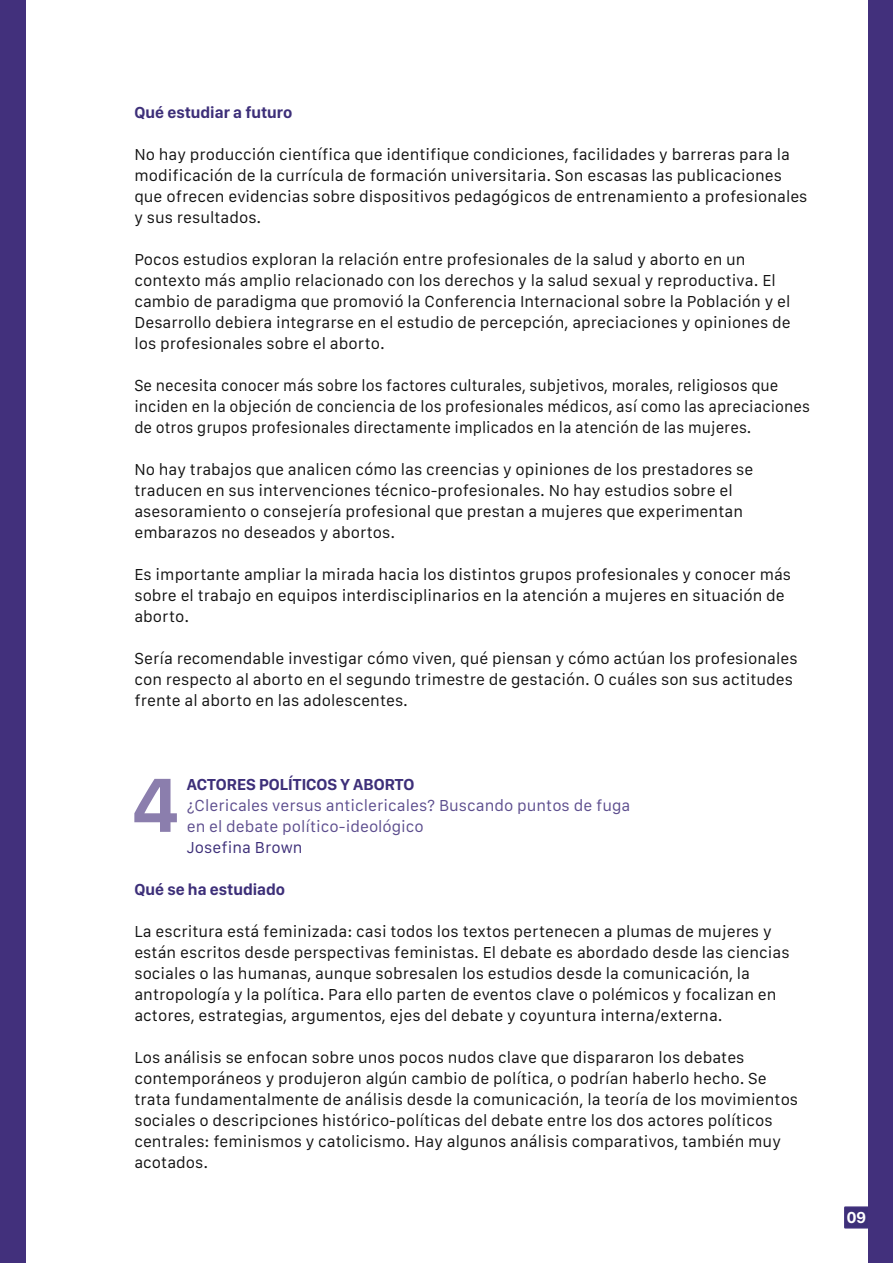
<style>
.page{position:relative;width:893px;height:1263px;background:#fff}
.page>*{position:absolute;margin:0;border:0;box-sizing:border-box;transform-origin:0 0}
.t1{font:700 79.5px "San Francisco Display";color:#8b7ead}
.t2{font:16.5px/21px "San Francisco Text";color:#121212}
.t3{font:16.5px/21px "San Francisco Text";color:#121212;scale:.96 1}
.t4{font:16.5px/21px "San Francisco Text";color:#5d4e8e}
.t5{font:700 16.5px "San Francisco Display";color:#3d2f79}
.t6{font:16.5px "San Francisco Text";color:#3d2f79}
.t7{font:700 16.5px "San Francisco Display";color:#fff}
</style>
<div class="page">
<div style="left:845px;top:1207px;width:23px;height:21px;background:#3d2f79"></div>
<div style="left:844px;top:1206px;width:25px;height:22px;border:2px solid #3f307c"></div>
<div style="left:868px;top:0;width:25px;height:1263px;background:#42307c"></div>
<div style="left:0;top:0;width:25px;height:1263px;background:#42307c"></div>
<p class="t5" style="left:134px;top:102px;width:160px">Qué estudiar a futuro</p>
<p class="t2" style="left:134px;top:145px;width:675px">No hay producción científica que identifique condiciones, facilidades y barreras para la modificación de la currícula de formación universitaria. Son escasas las publicaciones que ofrecen evidencias sobre dispositivos pedagógicos de entrenamiento a profesionales y sus resultados.</p>
<p class="t2" style="left:134px;top:250px;width:658px">Pocos estudios exploran la relación entre profesionales de la salud y aborto en un contexto más amplio relacionado con los derechos y la salud sexual y reproductiva. El cambio de paradigma que promovió la Conferencia I nternacional sobre la Población y el Desarrollo debiera integrarse en el estudio de percepción, apreciaciones y opiniones de los profesionales sobre el aborto.</p>
<p class="t3" style="left:134px;top:376px;width:705px">Se necesita conocer más sobre los factores culturales, subjetivos, morales, religiosos que inciden en la objeción de conciencia de los profesionales médicos, así como las apreciaciones de otros grupos profesionales directamente implicados en la atención de las mujeres.</p>
<p class="t2" style="left:134px;top:460px;width:621px">No hay trabajos que analicen cómo las creencias y opiniones de los prestadores se traducen en sus intervenciones técnico-profesionales. No hay estudios sobre el asesoramiento o consejería profesional que prestan a mujeres que experimentan embarazos no deseados y abortos.</p>
<p class="t2" style="left:134px;top:565px;width:658px">Es importante ampliar la mirada hacia los distintos grupos profesionales y conocer más sobre el trabajo en equipos interdisciplinarios en la atención a mujeres en situación de aborto.</p>
<p class="t2" style="left:134px;top:649px;width:665px">Sería recomendable investigar cómo viven, qué piensan y cómo actúan los profesionales con respecto al aborto en el segundo trimestre de gestación. O cuáles son sus actitudes frente al aborto en las adolescentes.</p>
<h1 class="t1" style="left:132px;top:756px;width:49px">4</h1>
<p class="t5" style="left:187px;top:774px;width:229px">Actores políticos y aborto</p>
<p class="t4" style="left:187px;top:796px;width:445px">¿Clericales versus anticlericales? Buscando puntos de fuga en el debate político-ideológico</p>
<p class="t6" style="left:187px;top:837px;width:117px">J osefina Brown</p>
<p class="t5" style="left:134px;top:879px;width:152px">Qué se ha estudiado</p>
<p class="t2" style="left:134px;top:922px;width:657px">La escritura está feminizada: casi todos los textos pertenecen a plumas de mujeres y están escritos desde perspectivas feministas. El debate es abordado desde las ciencias sociales o las humanas, aunque sobresalen los estudios desde la comunicación, la antropología y la política. Para ello parten de eventos clave o polémicos y focalizan en actores, estrategias, argumentos, ejes del debate y coyuntura interna/externa.</p>
<p class="t2" style="left:134px;top:1048px;width:665px">Los análisis se enfocan sobre unos pocos nudos clave que dispararon los debates contemporáneos y produjeron algún cambio de política, o podrían haberlo hecho. Se trata fundamentalmente de análisis desde la comunicación, la teoría de los movimientos sociales o descripciones histórico-políticas del debate entre los dos actores políticos centrales: feminismos y catolicismo. Hay algunos análisis comparativos, también muy acotados.</p>
<p class="t7" style="left:847px;top:1208px;width:21px">09</p>
</div>
